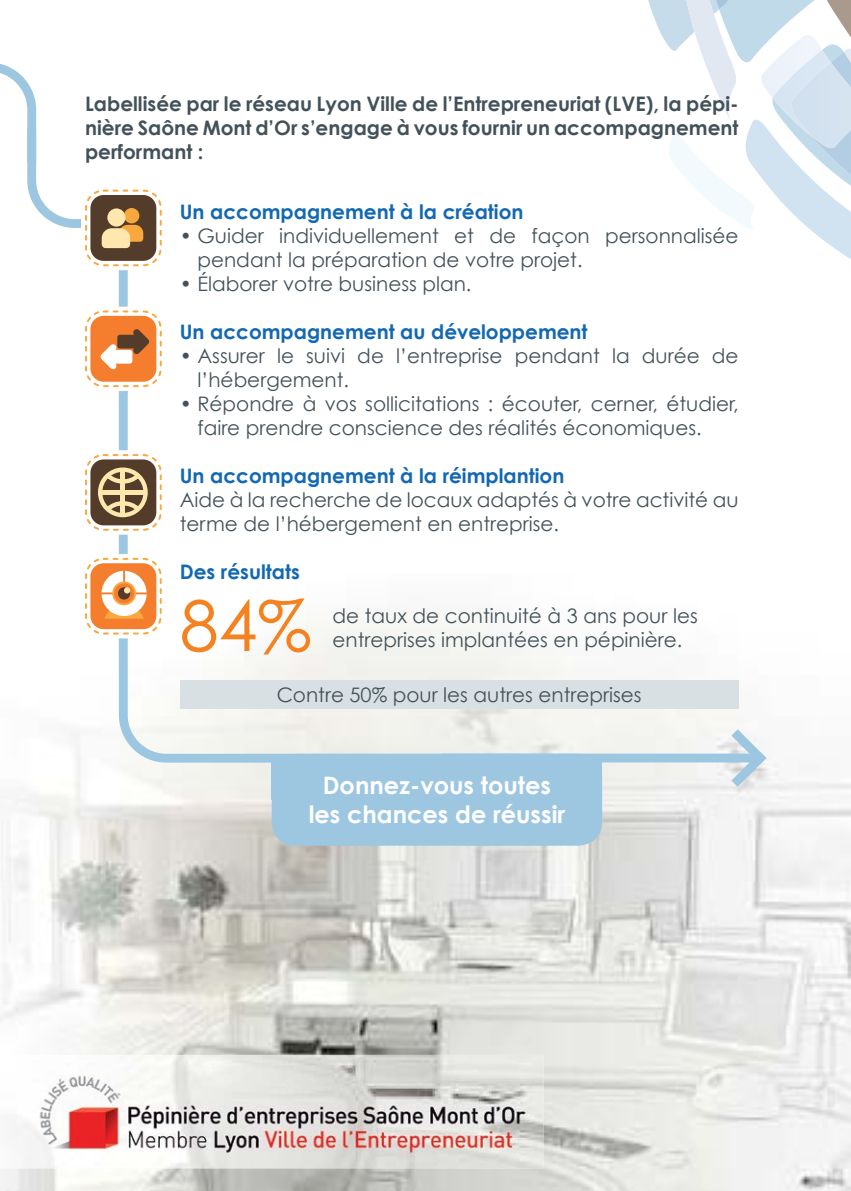
<style>
.page{position:relative;width:851px;height:1191px;background:#fff}
.page>*{position:absolute;margin:0;border:0;box-sizing:border-box;transform-origin:0 0}
.t1{font:70px "Century Gothic";color:#f58220}
.t2{font:700 24px/28.8px "Century Gothic";color:#fff;text-align:center}
.t3{font:20px/24px "Century Gothic";color:#43525a}
.t4{font:700 20px/24px "Century Gothic";color:#43525a;text-align:justify}
.t5{font:700 20px "Century Gothic";color:#1268b3}
</style>
<div class="page">
<svg style="left:648px;top:0;width:202px;height:259px"></svg>
<img style="left:0;top:639px;width:850px;height:552px">
<svg style="left:119px;top:393px;width:400px;height:369px"></svg>
<svg style="left:86px;top:311px;width:75px;height:75px"></svg>
<div style="left:85px;top:310px;width:77px;height:77px;border:2px dashed #f8a83f;border-radius:18px"></div>
<div style="left:90px;top:316px;width:66px;height:66px;background:#f57e2e;border-radius:13px"></div>
<svg style="left:86px;top:191px;width:75px;height:74px"></svg>
<div style="left:85px;top:190px;width:77px;height:76px;border:2px dashed #f8a83f;border-radius:18px"></div>
<div style="left:90px;top:195px;width:66px;height:66px;background:#533c29;border-radius:13px"></div>
<svg style="left:0;top:63px;width:149px;height:330px"></svg>
<div style="left:81px;top:450px;width:84px;height:85px;background:#fff;border-radius:20px"></div>
<svg style="left:86px;top:455px;width:75px;height:75px"></svg>
<div style="left:85px;top:454px;width:77px;height:77px;border:2px dashed #f8a83f;border-radius:18px"></div>
<div style="left:90px;top:459px;width:66px;height:66px;background:#533c29;border-radius:13px"></div>
<div style="left:81px;top:554px;width:84px;height:84px;background:#fff;border-radius:20px"></div>
<svg style="left:86px;top:559px;width:75px;height:74px"></svg>
<div style="left:85px;top:558px;width:77px;height:76px;border:2px dashed #f8a83f;border-radius:18px"></div>
<div style="left:90px;top:563px;width:66px;height:66px;background:#f57e2e;border-radius:13px"></div>
<svg style="left:98px;top:467px;width:50px;height:50px"></svg>
<hr style="left:121px;top:469px;width:4px;height:47px;background:#ffe8ae">
<svg style="left:101px;top:571px;width:46px;height:47px"></svg>
<svg style="left:272px;top:724px;width:494px;height:75px"></svg>
<div style="left:272px;top:754px;width:330px;height:91px;background:#9dc6e1;border-radius:24px"></div>
<div style="left:180px;top:680px;width:558px;height:28px;background:#d9e0e4"></div>
<img style="left:0;top:1054px;width:543px;height:114px">
<img style="left:33px;top:1060px;width:498px;height:105px">
<p class="t4" style="left:85px;top:91px;width:654px">Labellisée par le réseau Lyon Ville de l’Entrepreneuriat (LVE), la pépi&shy;nière Saône Mont d’Or s’engage à vous fournir un accompagnement performant :</p>
<p class="t5" style="left:180px;top:199px;width:345px">Un accompagnement à la création</p>
<p class="t3" style="left:197px;top:223px;width:542px;text-indent:-18px">• Guider individuellement et de façon personnalisée pendant la préparation de votre projet.</p>
<p class="t3" style="left:180px;top:271px;width:293px">• Élaborer votre business plan.</p>
<p class="t5" style="left:180px;top:319px;width:409px">Un accompagnement au développement</p>
<p class="t3" style="left:197px;top:343px;width:542px;text-indent:-18px">• Assurer le suivi de l’entreprise pendant la durée de l’hébergement.</p>
<p class="t3" style="left:197px;top:391px;width:542px;text-indent:-18px">• Répondre à vos sollicitations : écouter, cerner, étudier, faire prendre conscience des réalités économiques.</p>
<p class="t5" style="left:180px;top:463px;width:386px">Un accompagnement à la réimplantion</p>
<p class="t3" style="left:180px;top:487px;width:560px">Aide à la recherche de locaux adaptés à votre activité au terme de l’hébergement en entreprise.</p>
<p class="t5" style="left:180px;top:559px;width:121px">Des résultats</p>
<h1 class="t1" style="left:180px;top:583px;width:133px">84%</h1>
<p class="t3" style="left:332px;top:603px;width:367px">de taux de continuité à 3 ans pour les</p>
<p class="t3" style="left:332px;top:627px;width:351px">entreprises implantées en pépinière.</p>
<p class="t3" style="left:276px;top:682px;width:366px">Contre 50% pour les autres entreprises</p>
<p class="t2" style="left:308px;top:770px;width:258px">Donnez-vous toutes les chances de réussir</p>
</div>
